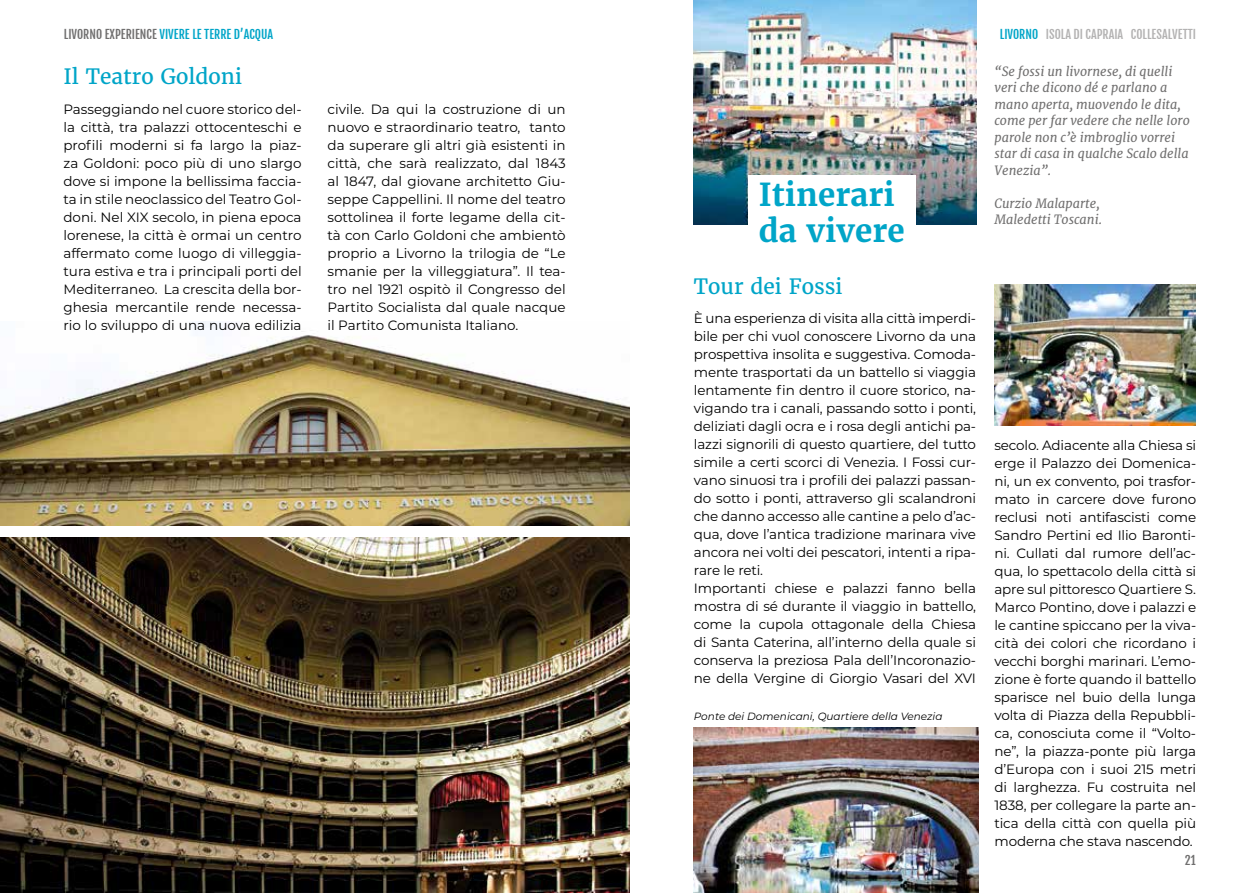
<style>
.page{position:relative;width:1259px;height:893px;background:#fff}
.page>*{position:absolute;margin:0;border:0;box-sizing:border-box;transform-origin:0 0}
.t1{font:700 31.5px/36px "Merriweather";color:#00a5c8}
.t2{font:21px "Merriweather";color:#00a5c8}
.t3{font:13.5px/18px "Montserrat";letter-spacing:-.01em;color:#000;text-align:justify}
.t4{font:italic 12.75px/16.5px "Merriweather";color:#706f6f}
.t5{font:12px "Fjalla One";color:#00a5c8}
.t6{font:12px "Fjalla One";color:#b3b2b2}
.t7{font:12px "Fjalla One";color:#706f6f}
.t8{font:italic 10.5px "Montserrat";color:#000}
.s1{color:#706f6f}
.s2{color:#00a5c8}
</style>
<div class="page">
<img style="left:0;top:322px;width:629px;height:203px">
<img style="left:0;top:538px;width:629px;height:355px">
<img style="left:694px;top:0;width:282px;height:225px">
<div style="left:749px;top:175px;width:167px;height:77px;background:#fff"></div>
<img style="left:694px;top:727px;width:285px;height:166px">
<img style="left:994px;top:284px;width:201px;height:142px">
<p class="t5" style="left:64px;top:26px;width:211px"><span class="s1">LIVORNO EXPERIENCE</span> VIVERE LE TERRE D’ACQUA</p>
<p class="t6" style="left:999px;top:26px;width:198px"><span class="s2">LIVORNO</span> ISOLA DI CAPRAIA COLLESALVETTI</p>
<h2 class="t2" style="left:63px;top:64px;width:180px">Il Teatro Goldoni</h2>
<p class="t3" style="left:63px;top:99px;width:240px">Passeggiando nel cuore storico del&shy;la città, tra palazzi ottocenteschi e profili moderni si fa largo la piaz&shy;za Goldoni: poco più di uno slargo dove si impone la bellissima faccia&shy;ta in stile neoclassico del Teatro Gol&shy;doni. Nel XIX secolo, in piena epoca lorenese, la città è ormai un centro affermato come luogo di villeggia&shy;tura estiva e tra i principali porti del Mediterraneo. La crescita della bor&shy;ghesia mercantile rende necessa&shy;rio lo sviluppo di una nuova edilizia</p>
<p class="t3" style="left:327px;top:99px;width:240px">civile. Da qui la costruzione di un nuovo e straordinario teatro, tanto da superare gli altri già esistenti in città, che sarà realizzato, dal 1843 al 1847, dal giovane architetto Giu&shy;seppe Cappellini. Il nome del teatro sottolinea il forte legame della cit&shy;tà con Carlo Goldoni che ambientò proprio a Livorno la trilogia de “Le smanie per la villeggiatura”. Il tea&shy;tro nel 1921 ospitò il Congresso del Partito Socialista dal quale nacque il Partito Comunista Italiano.</p>
<h1 class="t1" style="left:759px;top:177px;width:148px">Itinerari da vivere</h1>
<h2 class="t2" style="left:694px;top:273px;width:150px">Tour dei Fossi</h2>
<p class="t3" style="left:694px;top:309px;width:284px;text-align:left">È una esperienza di visita alla città imperdi&shy;bile per chi vuol conoscere Livorno da una prospettiva insolita e suggestiva. Comoda&shy;mente trasportati da un battello si viaggia lentamente fin dentro il cuore storico, na&shy;vigando tra i canali, passando sotto i ponti, deliziati dagli ocra e i rosa degli antichi pa&shy;lazzi signorili di questo quartiere, del tutto simile a certi scorci di Venezia. I Fossi cur&shy;vano sinuosi tra i profili dei palazzi passan&shy;do sotto i ponti, attraverso gli scalandroni che danno accesso alle cantine a pelo d’ac&shy;qua, dove l’antica tradizione marinara vive ancora nei volti dei pescatori, intenti a ripa&shy;rare le reti.<br>Importanti chiese e palazzi fanno bella mostra di sé durante il viaggio in battello, come la cupola ottagonale della Chiesa di Santa Caterina, all’interno della quale si conserva la preziosa Pala dell’Incoronazio&shy;ne della Vergine di Giorgio Vasari del XVI</p>
<p class="t8" style="left:694px;top:709px;width:250px">Ponte dei Domenicani, Quartiere della Venezia</p>
<p class="t4" style="left:994px;top:63px;width:197px">“Se fossi un livornese, di quelli veri che dicono dé e parlano a mano aperta, muovendo le dita, come per far vedere che nelle loro parole non c’è imbroglio vorrei star di casa in qualche Scalo della<br>Venezia”.</p>
<p class="t4" style="left:994px;top:195px;width:109px">Curzio Malaparte,<br>Maledetti Toscani.</p>
<p class="t3" style="left:994px;top:436px;width:203px">secolo. Adiacente alla Chiesa si erge il Palazzo dei Domenica&shy;ni, un ex convento, poi trasfor&shy;mato in carcere dove furono reclusi noti antifascisti come Sandro Pertini ed Ilio Baronti&shy;ni. Cullati dal rumore dell’ac&shy;qua, lo spettacolo della città si apre sul pittoresco Quartiere S.<br>Marco Pontino, dove i palazzi e le cantine spiccano per la viva&shy;cità dei colori che ricordano i vecchi borghi marinari. L’emo&shy;zione è forte quando il battello sparisce nel buio della lunga volta di Piazza della Repubbli&shy;ca, conosciuta come il “Volto&shy;ne”, la piazza-ponte più larga d’Europa con i suoi 215 metri di larghezza. Fu costruita nel 1838, per collegare la parte an&shy;tica della città con quella più moderna che stava nascendo.</p>
<p class="t7" style="left:1184px;top:853px;width:12px">21</p>
</div>
